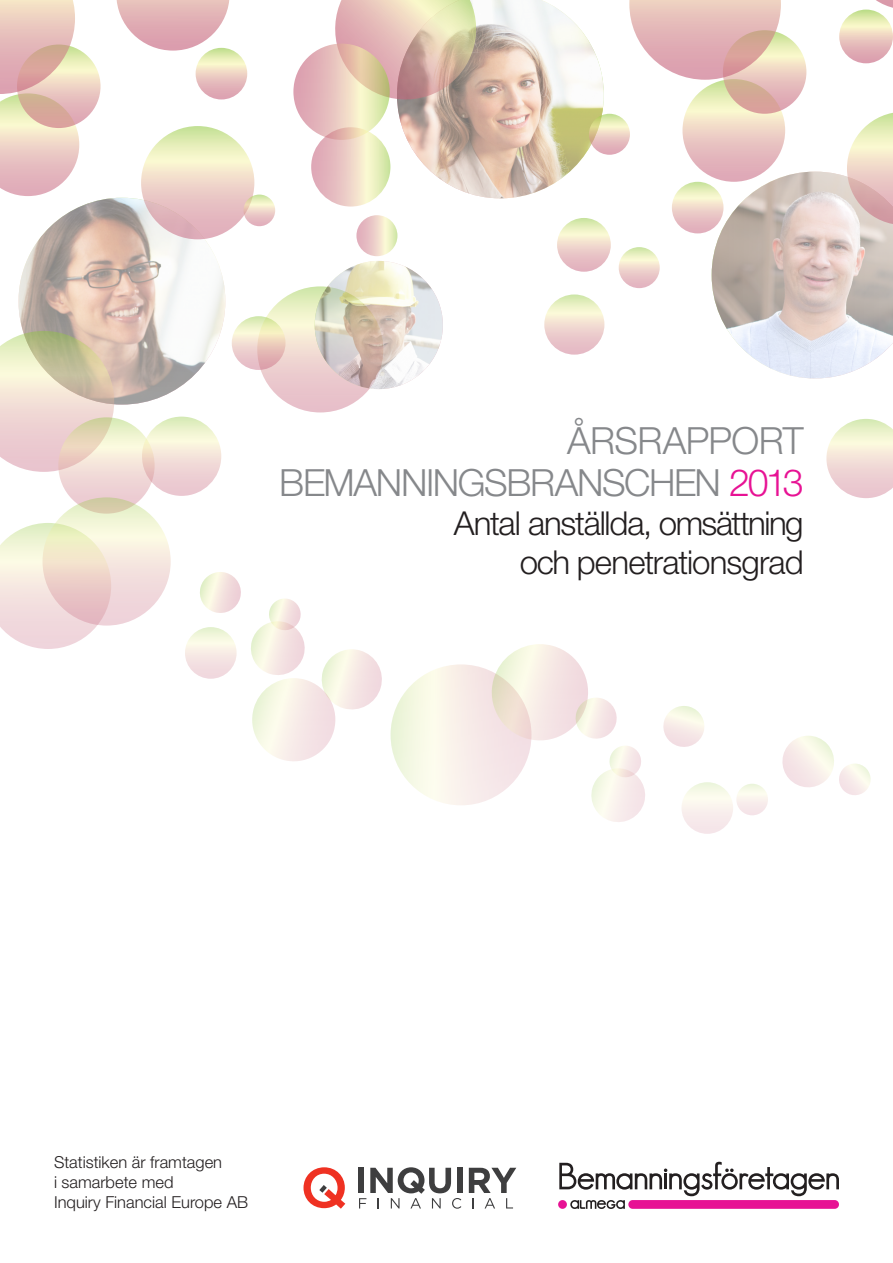
<style>
.page{position:relative;width:893px;height:1263px;background:#fff}
.page>*{position:absolute;margin:0;border:0;box-sizing:border-box;transform-origin:0 0}
.t1{font:300 37.5px/42px "Helvetica Neue LT Std";letter-spacing:-.035em;color:#86888b;text-align:right}
.t2{font:300 33px/38.7px "Helvetica Neue LT Std";letter-spacing:-.035em;color:#231f20;text-align:right}
.t3{font:300 16.5px/19.8px "Helvetica Neue LT Std";color:#231f20}
.s1{color:#e71294}
</style>
<div class="page">
<img style="left:19px;top:198px;width:206px;height:207px;border-radius:102px">
<svg style="left:0;top:523px;width:97px;height:126px;background:#f3e7e0"></svg>
<svg style="left:257px;top:286px;width:126px;height:126px;background:#ebd6cc"></svg>
<svg style="left:141px;top:126px;width:113px;height:113px;background:#ead5c2"></svg>
<svg style="left:712px;top:112px;width:181px;height:266px"></svg>
<svg style="left:682px;top:79px;width:103px;height:103px;background:#eacfc2"></svg>
<svg style="left:0;top:331px;width:114px;height:141px;background:#e1d2c0"></svg>
<svg style="left:328px;top:0;width:276px;height:198px"></svg>
<svg style="left:391px;top:664px;width:140px;height:141px;background:#f7f3e7"></svg>
<svg style="left:58px;top:417px;width:97px;height:97px;background:#eeddce"></svg>
<svg style="left:293px;top:44px;width:97px;height:96px;background:#e4c7b5"></svg>
<svg style="left:116px;top:0;width:114px;height:51px"></svg>
<svg style="left:862px;top:0;width:31px;height:10px"></svg>
<svg style="left:17px;top:45px;width:84px;height:83px"></svg>
<svg style="left:723px;top:30px;width:83px;height:84px;background:#e1beae"></svg>
<div style="left:736px;top:784px;width:32px;height:31px;background:linear-gradient(to right,#f8f1eb,#f8f1eb);border-radius:16px"></div>
<svg style="left:244px;top:195px;width:31px;height:31px"></svg>
<svg style="left:43px;top:497px;width:128px;height:129px;background:#efe0d1"></svg>
<img style="left:315px;top:261px;width:128px;height:128px;border-radius:64px">
<svg style="left:142px;top:417px;width:79px;height:79px;background:#f0e1d3"></svg>
<svg style="left:311px;top:127px;width:79px;height:80px;background:#ead2c1"></svg>
<svg style="left:826px;top:419px;width:67px;height:79px"></svg>
<svg style="left:544px;top:294px;width:60px;height:61px;background:#eddccd"></svg>
<svg style="left:557px;top:218px;width:54px;height:54px;background:#ebd9c7"></svg>
<svg style="left:619px;top:247px;width:41px;height:41px"></svg>
<svg style="left:199px;top:572px;width:183px;height:189px"></svg>
<svg style="left:486px;top:644px;width:159px;height:178px"></svg>
<svg style="left:0;top:0;width:79px;height:196px;background:#e7c8bd"></svg>
<svg style="left:629px;top:0;width:152px;height:80px;background:#e6c1bd"></svg>
<svg style="left:589px;top:114px;width:41px;height:41px"></svg>
<svg style="left:356px;top:215px;width:41px;height:41px"></svg>
<svg style="left:663px;top:706px;width:41px;height:41px"></svg>
<svg style="left:232px;top:316px;width:54px;height:54px;background:#ebd6c2"></svg>
<svg style="left:839px;top:10px;width:54px;height:53px;background:#e7cfba"></svg>
<svg style="left:185px;top:627px;width:52px;height:52px;background:#f4ebe2"></svg>
<div style="left:681px;top:782px;width:52px;height:52px;background:linear-gradient(to right,#f8f2ec,#f8f2eb);border-radius:26px"></div>
<svg style="left:782px;top:736px;width:89px;height:59px"></svg>
<svg style="left:672px;top:182px;width:51px;height:51px;background:#ebd7c4"></svg>
<svg style="left:196px;top:48px;width:51px;height:51px;background:#e8d1bc"></svg>
<svg style="left:559px;top:1162px;width:280px;height:47px"></svg>
<svg style="left:359px;top:1167px;width:157px;height:42px"></svg>
<div style="left:358px;top:1168px;width:6px;height:25px;background:#3e3e3f"></div>
<svg style="left:303px;top:1167px;width:42px;height:42px"></svg>
<p class="t1" style="left:279px;top:419px;width:526px">ÅRSRAPPORT<br>BEMANNINGSBRANSCHEN <span class="s1">2013</span></p>
<p class="t2" style="left:454px;top:503px;width:351px">Antal anställda, omsättning och penetrationsgrad</p>
<p class="t3" style="left:54px;top:1152px;width:196px">Statistiken är framtagen<br>i samarbete med<br>Inquiry Financial Europe AB</p>
</div>
